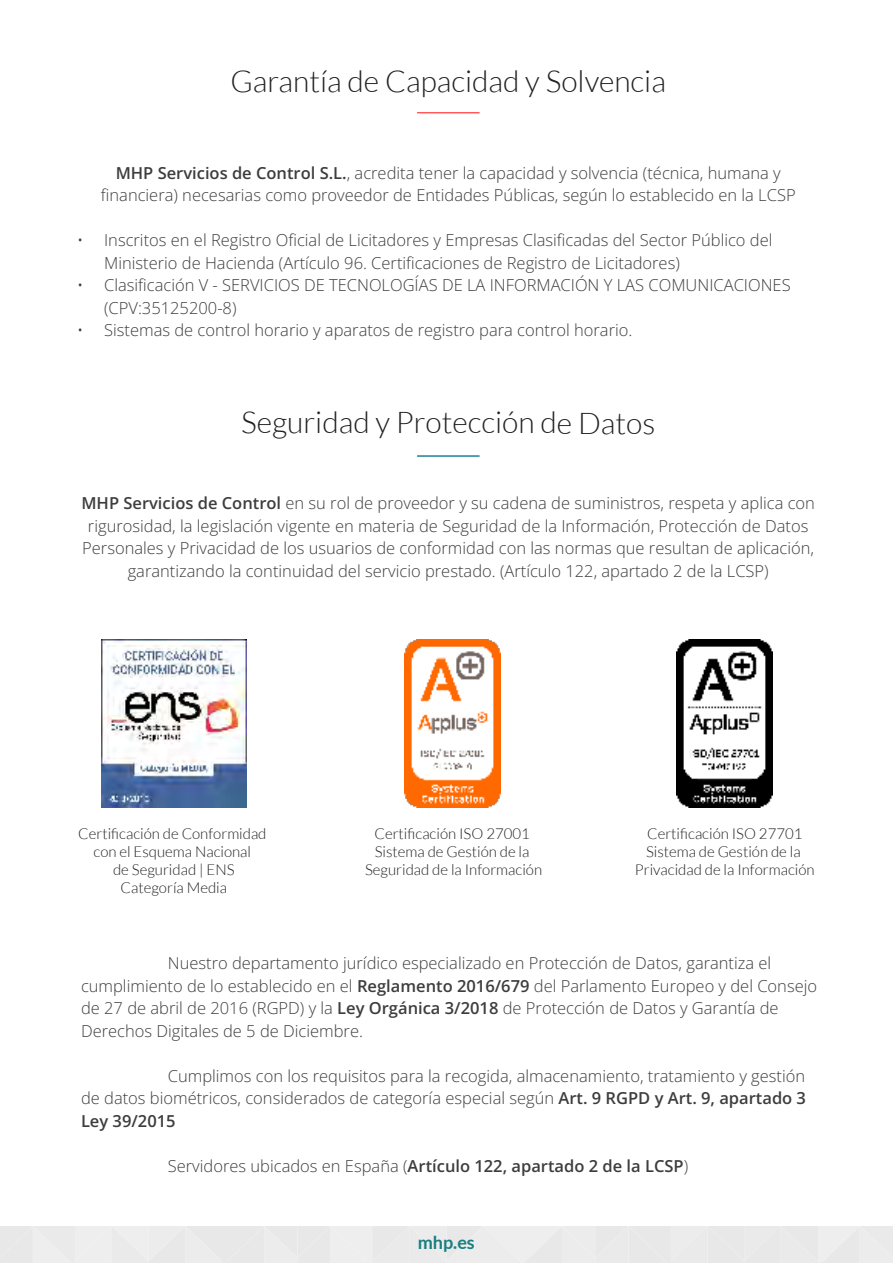
<style>
.page{position:relative;width:893px;height:1263px;background:#fff}
.page>*{position:absolute;margin:0;border:0;box-sizing:border-box;transform-origin:0 0}
.t1{font:300 30px "Lato";color:#212121}
.t2{font:700 18px "Lato";color:#197e80}
.t3{font:300 16.5px/22.5px "Open Sans";color:#3d3d3d}
.t4{font:600 16.5px "Open Sans";color:#3d3d3d}
.t5{font:300 15px/18px "Lato";color:#212121;text-align:center}
.s1{font-weight:600}
.s2{font-weight:300}
</style>
<div class="page">
<div style="left:0;top:1226px;width:893px;height:37px;background:#eaeaea"></div>
<hr style="left:417px;top:112px;width:63px;height:1px;background:#ff5959">
<hr style="left:417px;top:455px;width:63px;height:2px;background:#197e97">
<img style="left:102px;top:640px;width:144px;height:167px">
<img style="left:404px;top:640px;width:96px;height:167px">
<img style="left:677px;top:640px;width:96px;height:167px">
<h1 class="t1" style="left:230px;top:65px;width:437px">Garantía de Capacidad y Solvencia</h1>
<p class="t3" style="left:101px;top:161px;width:696px;text-align:center"><span class="s1">MHP Servicios de Control S.L.</span>, acredita tener la capacidad y solvencia (técnica, humana y financiera) necesarias como proveedor de Entidades Públicas, según lo establecido en la LCSP</p>
<p class="t3" style="left:104px;top:228px;width:670px;text-indent:-27px">• Inscritos en el Registro Oficial de Licitadores y Empresas Clasificadas del Sector Público del<br>Ministerio de Hacienda (Artículo 96. Certificaciones de Registro de Licitadores)</p>
<p class="t3" style="left:104px;top:273px;width:688px;text-indent:-27px">• Clasificación V - SERVICIOS DE TECNOLOGÍAS DE LA INFORMACIÓN Y LAS COMUNICACIONES (CPV:35125200-8)</p>
<p class="t3" style="left:77px;top:318px;width:557px">• Sistemas de control horario y aparatos de registro para control horario.</p>
<h1 class="t1" style="left:241px;top:406px;width:416px">Seguridad y Protección de Datos</h1>
<p class="t3" style="left:81px;top:491px;width:735px;text-align:center"><span class="s1">MHP Servicios de Control</span> en su rol de proveedor y su cadena de suministros, respeta y aplica con rigurosidad, la legislación vigente en materia de Seguridad de la Información, Protección de Datos Personales y Privacidad de los usuarios de conformidad con las normas que resultan de aplicación, garantizando la continuidad del servicio prestado. (Artículo 122, apartado 2 de la LCSP)</p>
<p class="t5" style="left:78px;top:825px;width:190px">Certificación de Conformidad con el Esquema Nacional<br>de Seguridad | ENS<br>Categoría Media</p>
<p class="t5" style="left:365px;top:825px;width:179px">Certificación ISO 27001<br>Sistema de Gestión de la<br>Seguridad de la Información</p>
<p class="t5" style="left:635px;top:825px;width:181px">Certificación ISO 27701<br>Sistema de Gestión de la<br>Privacidad de la Información</p>
<p class="t3" style="left:81px;top:952px;width:738px;text-indent:87px">Nuestro departamento jurídico especializado en Protección de Datos, garantiza el cumplimiento de lo establecido en el <span class="s1">Reglamento 2016/679</span> del Parlamento Europeo y del Consejo de 27 de abril de 2016 (RGPD) y la <span class="s1">Ley Orgánica 3/2018</span> de Protección de Datos y Garantía de Derechos Digitales de 5 de Diciembre.</p>
<p class="t3" style="left:81px;top:1064px;width:726px;text-align:justify;text-indent:87px">Cumplimos con los requisitos para la recogida, almacenamiento, tratamiento y gestión de datos biométricos, considerados de categoría especial según <span class="s1">Art. 9 RGPD y Art. 9, apartado 3<br>Ley 39/2015</span></p>
<p class="t4" style="left:168px;top:1155px;width:522px"><span class="s2">Servidores ubicados en España (</span>Artículo 122, apartado 2 de la LCSP<span class="s2">)</span></p>
<p class="t2" style="left:418px;top:1232px;width:59px">mhp.es</p>
</div>
